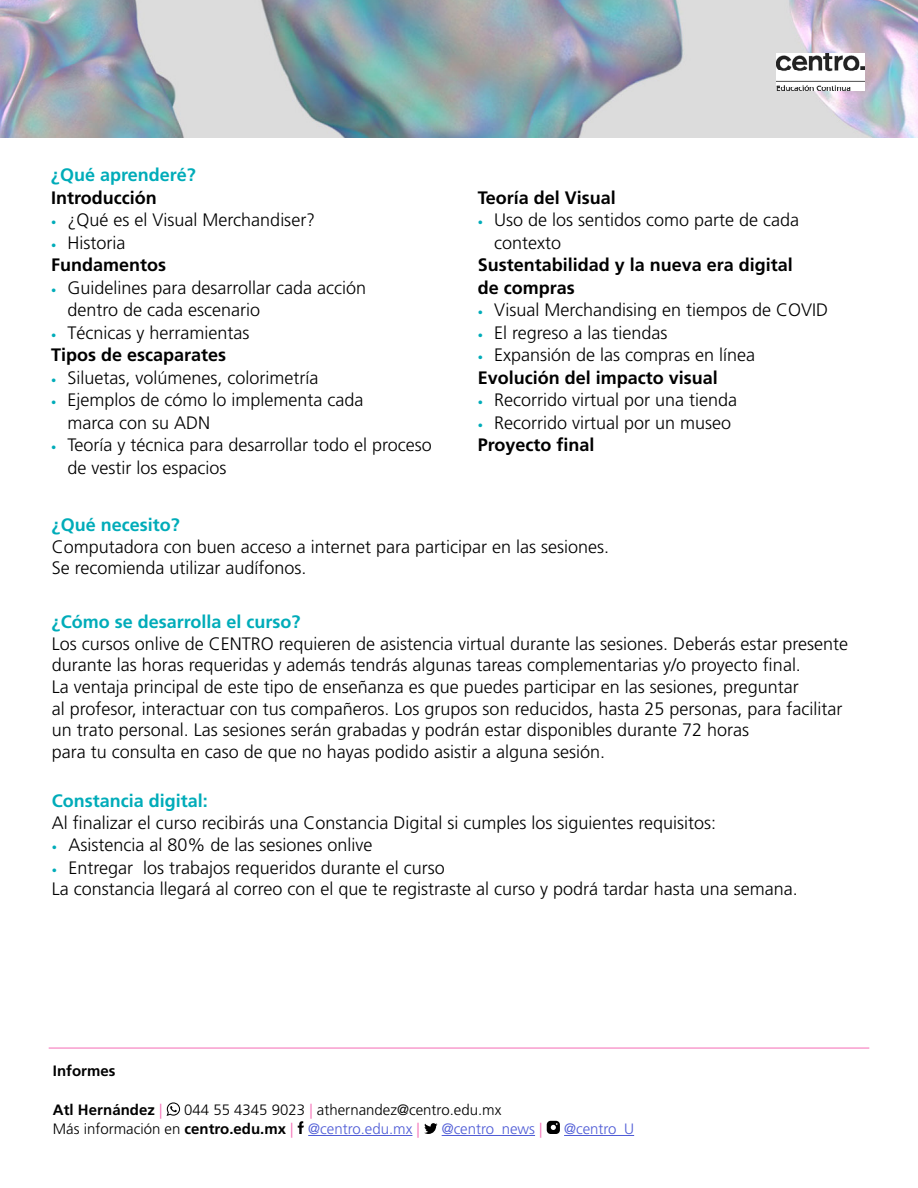
<style>
.page{position:relative;width:918px;height:1188px;background:#fff}
.page>*{position:absolute;margin:0;border:0;box-sizing:border-box;transform-origin:0 0}
.t1{font:300 18px/22.5px "Frutiger";color:#000}
.t2{font:700 18px "Frutiger";color:#000}
.t3{font:700 18px "Frutiger";color:#00acb9}
.t4{font:300 15px/19.5px "Frutiger";color:#000}
.t5{font:300 15px "Frutiger";color:#4f5cd6}
.t6{font:700 15px "Frutiger";color:#000}
.s1{font-size:10.5px;color:#00acb9}
.s2{font-weight:300;color:#f56cb5}
.s3{color:#f56cb5}
.s4{font-weight:700}
.s5{color:#4f5cd6}
</style>
<div class="page">
<img style="left:0;top:0;width:918px;height:137px">
<img style="left:777px;top:53px;width:88px;height:38px">
<hr style="left:49px;top:1048px;width:820px;height:1px;background:#f56cb5">
<hr style="left:308px;top:1135px;width:104px;height:1px;background:#4f5cd6">
<hr style="left:442px;top:1135px;width:93px;height:1px;background:#4f5cd6">
<hr style="left:564px;top:1135px;width:70px;height:1px;background:#4f5cd6">
<svg style="left:167px;top:1102px;width:13px;height:14px"></svg>
<svg style="left:298px;top:1121px;width:6px;height:13px"></svg>
<svg style="left:424px;top:1123px;width:14px;height:11px"></svg>
<div style="left:547px;top:1121px;width:13px;height:13px;background:#000;border-radius:4px"></div>
<svg style="left:551px;top:1123px;width:7px;height:7px"></svg>
<p class="t3" style="left:51px;top:165px;width:146px">¿Qué aprenderé?</p>
<p class="t2" style="left:51px;top:187px;width:107px">Introducción</p>
<p class="t1" style="left:51px;top:209px;width:266px"><span class="s1">•</span> ¿Qué es el Visual Merchandiser?</p>
<p class="t1" style="left:51px;top:232px;width:76px"><span class="s1">•</span> Historia</p>
<p class="t2" style="left:51px;top:255px;width:117px">Fundamentos</p>
<p class="t1" style="left:51px;top:277px;width:317px"><span class="s1">•</span> Guidelines para desarrollar cada acción</p>
<p class="t1" style="left:68px;top:299px;width:194px">dentro de cada escenario</p>
<p class="t1" style="left:51px;top:322px;width:200px"><span class="s1">•</span> Técnicas y herramientas</p>
<p class="t2" style="left:51px;top:345px;width:177px">Tipos de escaparates</p>
<p class="t1" style="left:51px;top:367px;width:269px"><span class="s1">•</span> Siluetas, volúmenes, colorimetría</p>
<p class="t1" style="left:51px;top:389px;width:314px"><span class="s1">•</span> Ejemplos de cómo lo implementa cada</p>
<p class="t1" style="left:68px;top:412px;width:144px">marca con su ADN</p>
<p class="t1" style="left:68px;top:434px;width:366px;text-indent:-16px"><span class="s1">•</span> Teoría y técnica para desarrollar todo el proceso de vestir los espacios</p>
<p class="t2" style="left:478px;top:187px;width:140px">Teoría del Visual</p>
<p class="t1" style="left:478px;top:209px;width:323px"><span class="s1">•</span> Uso de los sentidos como parte de cada</p>
<p class="t1" style="left:494px;top:232px;width:68px">contexto</p>
<p class="t2" style="left:478px;top:255px;width:317px">Sustentabilidad y la nueva era digital</p>
<p class="t2" style="left:478px;top:277px;width:99px">de compras</p>
<p class="t1" style="left:478px;top:299px;width:352px"><span class="s1">•</span> Visual Merchandising en tiempos de COVID</p>
<p class="t1" style="left:478px;top:322px;width:191px"><span class="s1">•</span> El regreso a las tiendas</p>
<p class="t1" style="left:478px;top:344px;width:279px"><span class="s1">•</span> Expansión de las compras en línea</p>
<p class="t2" style="left:478px;top:367px;width:242px">Evolución del impacto visual</p>
<p class="t1" style="left:478px;top:389px;width:261px"><span class="s1">•</span> Recorrido virtual por una tienda</p>
<p class="t1" style="left:478px;top:412px;width:255px"><span class="s1">•</span> Recorrido virtual por un museo</p>
<p class="t2" style="left:478px;top:435px;width:118px">Proyecto final</p>
<p class="t3" style="left:52px;top:514px;width:130px">¿Qué necesito?</p>
<p class="t1" style="left:52px;top:535px;width:559px">Computadora con buen acceso a internet para participar en las sesiones.</p>
<p class="t1" style="left:52px;top:557px;width:256px">Se recomienda utilizar audífonos.</p>
<p class="t3" style="left:52px;top:611px;width:250px">¿Cómo se desarrolla el curso?</p>
<p class="t1" style="left:52px;top:633px;width:798px">Los cursos onlive de CENTRO requieren de asistencia virtual durante las sesiones. Deberás estar presente</p>
<p class="t1" style="left:52px;top:654px;width:751px">durante las horas requeridas y además tendrás algunas tareas complementarias y/o proyecto final.</p>
<p class="t1" style="left:52px;top:676px;width:748px">La ventaja principal de este tipo de enseñanza es que puedes participar en las sesiones, preguntar</p>
<p class="t1" style="left:52px;top:697px;width:792px">al profesor, interactuar con tus compañeros. Los grupos son reducidos, hasta 25 personas, para facilitar</p>
<p class="t1" style="left:52px;top:719px;width:699px">un trato personal. Las sesiones serán grabadas y podrán estar disponibles durante 72 horas</p>
<p class="t1" style="left:52px;top:741px;width:555px">para tu consulta en caso de que no hayas podido asistir a alguna sesión.</p>
<p class="t3" style="left:52px;top:790px;width:158px">Constancia digital:</p>
<p class="t1" style="left:52px;top:812px;width:666px">Al finalizar el curso recibirás una Constancia Digital si cumples los siguientes requisitos:</p>
<p class="t1" style="left:52px;top:834px;width:322px"><span class="s1">•</span> Asistencia al 80% de las sesiones onlive</p>
<p class="t1" style="left:52px;top:857px;width:394px"><span class="s1">•</span> Entregar los trabajos requeridos durante el curso</p>
<p class="t1" style="left:52px;top:878px;width:748px">La constancia llegará al correo con el que te registraste al curso y podrá tardar hasta una semana.</p>
<p class="t6" style="left:53px;top:1061px;width:64px">Informes</p>
<p class="t6" style="left:53px;top:1100px;width:111px">Atl Hernández <span class="s2">|</span></p>
<p class="t4" style="left:53px;top:1100px;width:450px;text-indent:131px">044 55 4345 9023 <span class="s3">|</span> athernandez@centro.edu.mx<br>Más información en <span class="s4">centro.edu.mx</span> <span class="s3">|</span> <span class="s5">@centro.edu.mx</span> <span class="s3">|</span></p>
<p class="t5" style="left:442px;top:1120px;width:102px">@centro_news <span class="s3">|</span></p>
<p class="t5" style="left:564px;top:1120px;width:72px">@centro_U</p>
</div>
